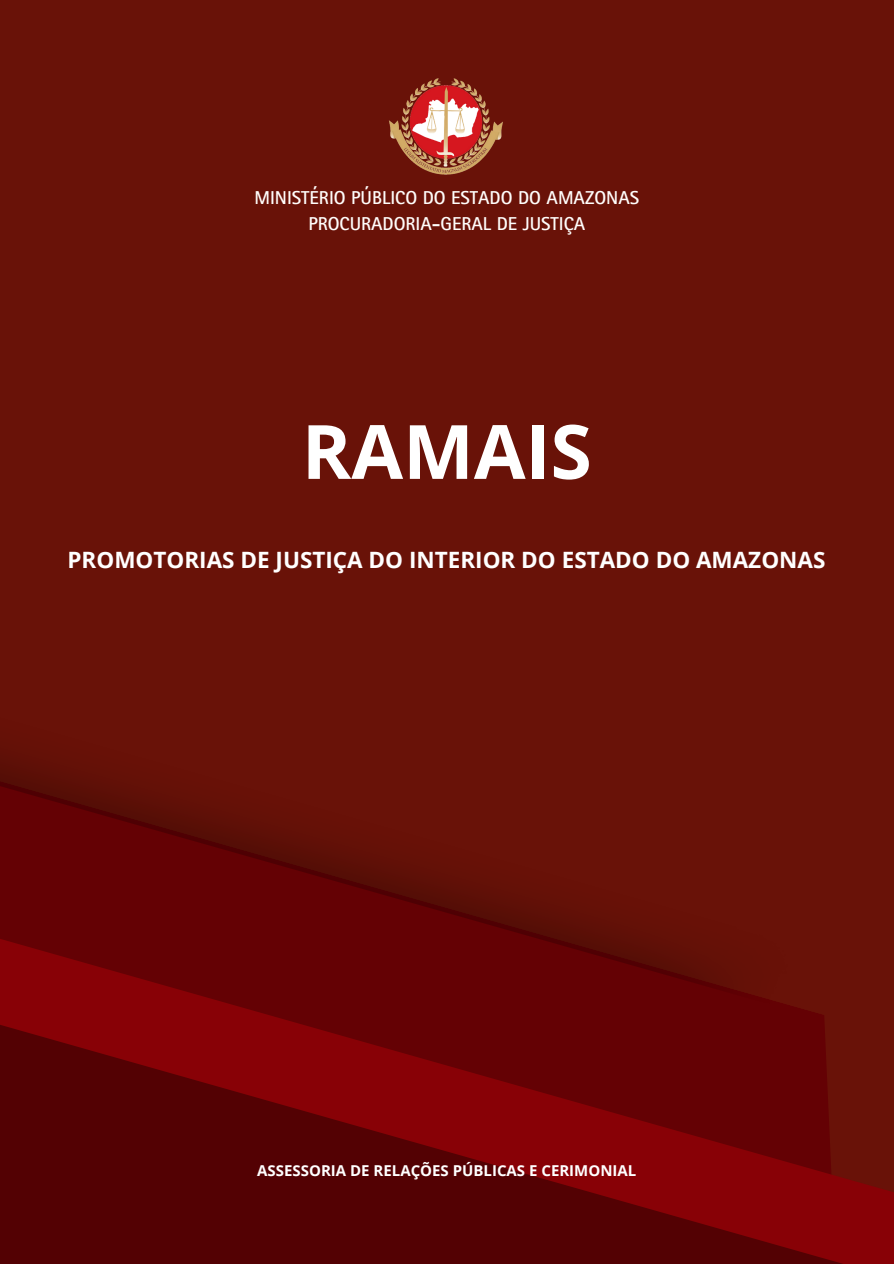
<style>
.page{position:relative;width:894px;height:1264px;background:#fff}
.page>*{position:absolute;margin:0;border:0;box-sizing:border-box;transform-origin:0 0}
.t1{font:700 75px "Open Sans";color:#fff}
.t2{font:700 22.5px "Open Sans";color:#fff}
.t3{font:700 18.75px/25.5px "Rotis Sans Serif Pro";color:#fffdfb;text-align:center}
.t4{font:700 15px "Open Sans";color:#fff}
</style>
<div class="page">
<div style="left:0;top:0;width:893px;height:1263px;background:#691208"></div>
<img style="left:389px;top:78px;width:114px;height:97px">
<svg style="left:0;top:1008px;width:893px;height:255px;background:#670104"></svg>
<img style="left:0;top:757px;width:797px;height:251px">
<p class="t3" style="left:254px;top:188px;width:386px">MINISTÉRIO PÚBLICO DO ESTADO DO AMAZONAS<br>PROCURADORIA-GERAL DE JUSTIÇA</p>
<h1 class="t1" style="left:302px;top:399px;width:291px">RAMAIS</h1>
<h2 class="t2" style="left:67px;top:543px;width:759px">PROMOTORIAS DE JUSTIÇA DO INTERIOR DO ESTADO DO AMAZONAS</h2>
<p class="t4" style="left:257px;top:1159px;width:380px">ASSESSORIA DE RELAÇÕES PÚBLICAS E CERIMONIAL</p>
</div>
